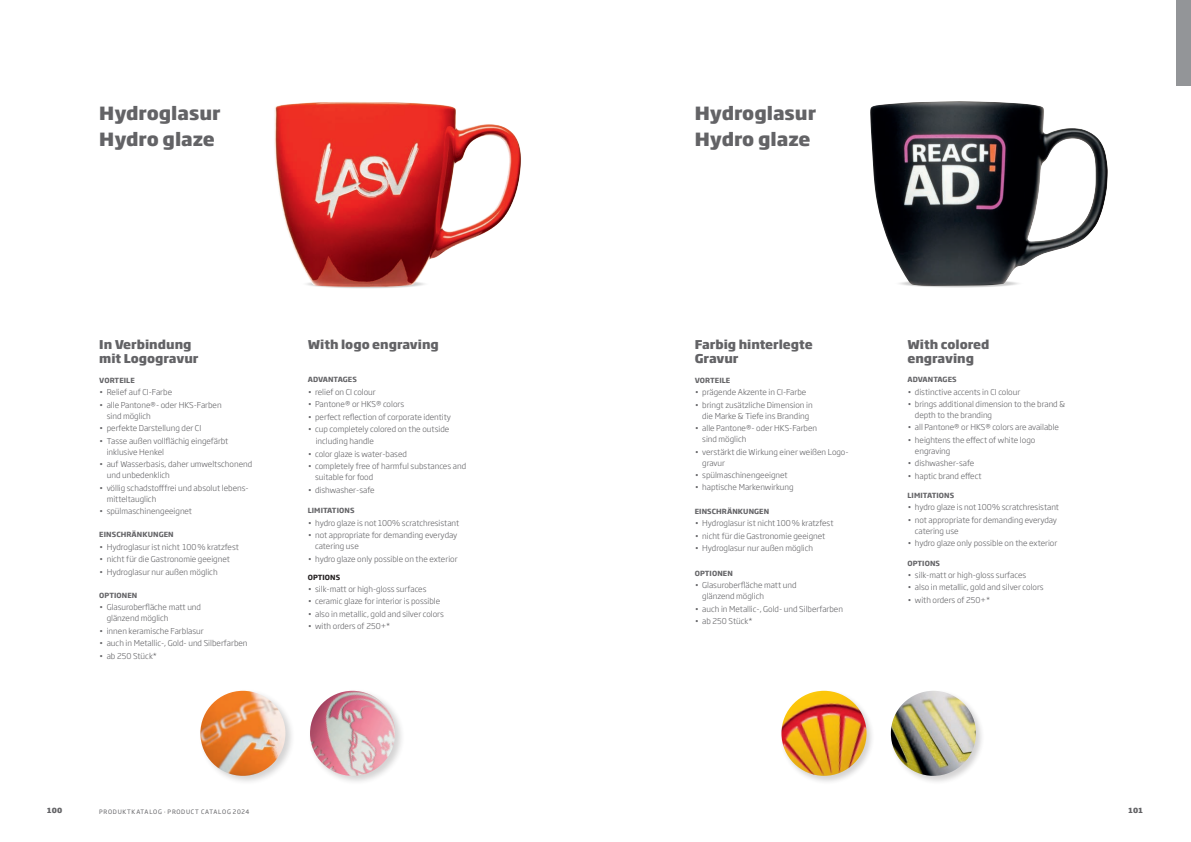
<style>
.page{position:relative;width:1191px;height:842px;background:#fff}
.page>*{position:absolute;margin:0;border:0;box-sizing:border-box;transform-origin:0 0}
.t1{font:800 18px/26px "Soho Gothic Pro";color:#636366}
.t2{font:800 12px/14px "Soho Gothic Pro";color:#636366}
.t3{font:300 8px/11px "Soho Gothic Pro";color:#636366}
.t4{font:700 7px "Soho Gothic Pro";letter-spacing:.015em;color:#636366}
.t5{font:700 7px "Soho Gothic Pro";letter-spacing:.015em;color:#231f20}
.t6{font:800 7px "Soho Gothic W04";letter-spacing:.02em;color:#636366}
.t7{font:6px "Soho Gothic Pro";letter-spacing:.115em;color:#636366}
</style>
<div class="page">
<img style="left:274px;top:102px;width:247px;height:187px">
<img style="left:870px;top:101px;width:238px;height:185px">
<div style="left:308px;top:689px;width:97px;height:97px;background:#231f20;opacity:.2"></div>
<img style="left:310px;top:691px;width:85px;height:85px;border-radius:43px">
<div style="left:198px;top:689px;width:98px;height:97px;background:#231f20;opacity:.2"></div>
<img style="left:200px;top:691px;width:85px;height:85px;border-radius:43px">
<div style="left:779px;top:689px;width:96px;height:96px;background:#231f20;opacity:.2"></div>
<img style="left:781px;top:691px;width:85px;height:85px;border-radius:43px">
<div style="left:889px;top:689px;width:95px;height:96px;background:#231f20;opacity:.2"></div>
<img style="left:891px;top:691px;width:85px;height:85px;border-radius:43px">
<div style="left:1176px;top:0;width:15px;height:85px;background:#939598"></div>
<h1 class="t1" style="left:99px;top:99px;width:123px">Hydroglasur<br>Hydro glaze</h1>
<h2 class="t2" style="left:99px;top:337px;width:94px">In Verbindung</h2>
<h2 class="t2" style="left:308px;top:337px;width:133px">With logo engraving</h2>
<h2 class="t2" style="left:99px;top:351px;width:101px">mit Logogravur</h2>
<p class="t4" style="left:308px;top:374px;width:51px">ADVANTAGES</p>
<p class="t3" style="left:308px;top:386px;width:70px">• relief on CI colour</p>
<p class="t3" style="left:308px;top:398px;width:98px">• Pantone® or HKS® colors</p>
<p class="t3" style="left:308px;top:411px;width:145px">• perfect reflection of corporate identity</p>
<p class="t3" style="left:316px;top:422px;width:135px;line-height:12.4px;text-indent:-8px">• cup completely colored on the outside including handle</p>
<p class="t3" style="left:308px;top:448px;width:101px">• color glaze is water-based</p>
<p class="t3" style="left:315px;top:460px;width:152px;text-indent:-7px">• completely free of harmful substances and suitable for food</p>
<p class="t3" style="left:308px;top:484px;width:68px">• dishwasher-safe</p>
<p class="t4" style="left:308px;top:505px;width:48px">LIMITATIONS</p>
<p class="t3" style="left:308px;top:517px;width:153px">• hydro glaze is not 100% scratchresistant</p>
<p class="t3" style="left:315px;top:529px;width:144px;text-indent:-7px">• not appropriate for demanding everyday catering use</p>
<p class="t3" style="left:308px;top:553px;width:151px">• hydro glaze only possible on the exterior</p>
<p class="t5" style="left:308px;top:571px;width:34px">OPTIONS</p>
<p class="t3" style="left:308px;top:583px;width:120px">• silk-matt or high-gloss surfaces</p>
<p class="t3" style="left:308px;top:595px;width:134px">• ceramic glaze for interior is possible</p>
<p class="t3" style="left:308px;top:608px;width:138px">• also in metallic, gold and silver colors</p>
<p class="t3" style="left:308px;top:620px;width:84px">• with orders of 250+*</p>
<p class="t4" style="left:99px;top:375px;width:37px">VORTEILE</p>
<p class="t3" style="left:99px;top:386px;width:74px">• Relief auf CI-Farbe</p>
<p class="t3" style="left:107px;top:399px;width:116px;text-indent:-7px">• alle Pantone®- oder HKS-Farben sind möglich</p>
<p class="t3" style="left:99px;top:422px;width:104px">• perfekte Darstellung der CI</p>
<p class="t3" style="left:107px;top:435px;width:123px;text-indent:-7px">• Tasse außen vollflächig eingefärbt inklusive Henkel</p>
<p class="t3" style="left:107px;top:458px;width:147px;text-indent:-7px">• auf Wasserbasis, daher umweltschonend und unbedenklich</p>
<p class="t3" style="left:107px;top:482px;width:143px;text-indent:-7px">• völlig schadstofffrei und absolut lebens&shy;mitteltauglich</p>
<p class="t3" style="left:99px;top:505px;width:94px">• spülmaschinengeeignet</p>
<p class="t4" style="left:99px;top:529px;width:76px">EINSCHRÄNKUNGEN</p>
<p class="t3" style="left:99px;top:541px;width:141px">• Hydroglasur ist nicht 100% kratzfest</p>
<p class="t3" style="left:99px;top:553px;width:132px">• nicht für die Gastronomie geeignet</p>
<p class="t3" style="left:99px;top:566px;width:120px">• Hydroglasur nur außen möglich</p>
<p class="t4" style="left:99px;top:590px;width:40px">OPTIONEN</p>
<p class="t3" style="left:107px;top:601px;width:96px;text-indent:-7px">• Glasuroberfläche matt und glänzend möglich</p>
<p class="t3" style="left:99px;top:625px;width:106px">• innen keramische Farblasur</p>
<p class="t3" style="left:99px;top:637px;width:150px">• auch in Metallic-, Gold- und Silberfarben</p>
<p class="t3" style="left:99px;top:650px;width:59px">• ab 250 Stück*</p>
<h1 class="t1" style="left:694px;top:99px;width:123px">Hydroglasur<br>Hydro glaze</h1>
<h2 class="t2" style="left:694px;top:337px;width:120px">Farbig hinterlegte<br>Gravur</h2>
<h2 class="t2" style="left:907px;top:337px;width:83px">With colored engraving</h2>
<p class="t4" style="left:695px;top:375px;width:37px">VORTEILE</p>
<p class="t3" style="left:694px;top:386px;width:113px">• prägende Akzente in CI-Farbe</p>
<p class="t3" style="left:694px;top:399px;width:119px;text-align:center">• bringt zusätzliche Dimension in die Marke &amp; Tiefe ins Branding</p>
<p class="t3" style="left:702px;top:422px;width:116px;text-indent:-7px">• alle Pantone®- oder HKS-Farben sind möglich</p>
<p class="t3" style="left:702px;top:446px;width:148px;text-indent:-7px">• verstärkt die Wirkung einer weißen Logo&shy;gravur</p>
<p class="t3" style="left:694px;top:469px;width:94px">• spülmaschinengeeignet</p>
<p class="t3" style="left:694px;top:481px;width:100px">• haptische Markenwirkung</p>
<p class="t4" style="left:695px;top:506px;width:76px">EINSCHRÄNKUNGEN</p>
<p class="t3" style="left:694px;top:517px;width:140px">• Hydroglasur ist nicht 100% kratzfest</p>
<p class="t3" style="left:694px;top:530px;width:132px">• nicht für die Gastronomie geeignet</p>
<p class="t3" style="left:694px;top:542px;width:120px">• Hydroglasur nur außen möglich</p>
<p class="t4" style="left:695px;top:568px;width:40px">OPTIONEN</p>
<p class="t3" style="left:702px;top:579px;width:96px;text-indent:-7px">• Glasuroberfläche matt und glänzend möglich</p>
<p class="t3" style="left:694px;top:603px;width:150px">• auch in Metallic-, Gold- und Silberfarben</p>
<p class="t3" style="left:694px;top:615px;width:59px">• ab 250 Stück*</p>
<p class="t4" style="left:907px;top:374px;width:51px">ADVANTAGES</p>
<p class="t3" style="left:907px;top:386px;width:114px">• distinctive accents in CI colour</p>
<p class="t3" style="left:915px;top:398px;width:152px;text-indent:-7px">• brings additional dimension to the brand &amp; depth to the branding</p>
<p class="t3" style="left:907px;top:421px;width:153px">• all Pantone® or HKS® colors are available</p>
<p class="t3" style="left:915px;top:434px;width:122px;text-indent:-7px">• heightens the effect of white logo engraving</p>
<p class="t3" style="left:907px;top:457px;width:68px">• dishwasher-safe</p>
<p class="t3" style="left:907px;top:470px;width:76px">• haptic brand effect</p>
<p class="t4" style="left:907px;top:490px;width:48px">LIMITATIONS</p>
<p class="t3" style="left:907px;top:501px;width:153px">• hydro glaze is not 100% scratchresistant</p>
<p class="t3" style="left:915px;top:514px;width:144px;text-indent:-7px">• not appropriate for demanding everyday catering use</p>
<p class="t3" style="left:907px;top:537px;width:151px">• hydro glaze only possible on the exterior</p>
<p class="t4" style="left:907px;top:557px;width:34px">OPTIONS</p>
<p class="t3" style="left:907px;top:569px;width:120px">• silk-matt or high-gloss surfaces</p>
<p class="t3" style="left:907px;top:581px;width:138px">• also in metallic, gold and silver colors</p>
<p class="t3" style="left:907px;top:594px;width:84px">• with orders of 250+*</p>
<p class="t6" style="left:47px;top:805px;width:17px">100</p>
<p class="t7" style="left:99px;top:807px;width:152px">PRODUKTKATALOG ; PRODUCT CATALOG 2024</p>
<p class="t6" style="left:1128px;top:805px;width:16px">101</p>
</div>
